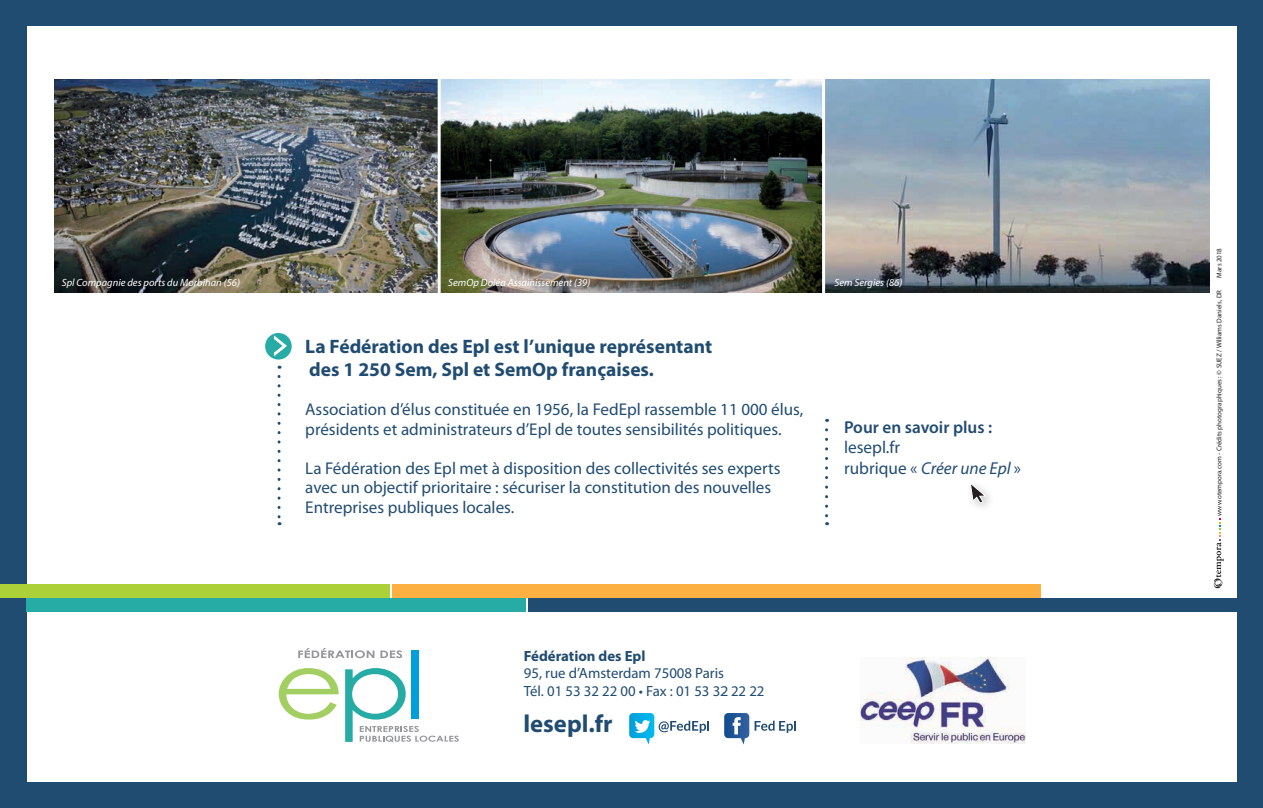
<style>
.page{position:relative;width:1263px;height:808px;background:#fff}
.page>*{position:absolute;margin:0;border:0;box-sizing:border-box;transform-origin:0 0}
.t1{font:700 24.75px "Myriad Pro";color:#214c72}
.t2{font:700 19.5px/23.4px "Myriad Pro";color:#214c72}
.t3{font:17.25px/20.7px "Myriad Pro";color:#214c72}
.t4{font:600 17.25px "Myriad Pro";color:#214c72}
.t5{font:17.1px/19.5px "Myriad Pro";color:#214c72}
.t6{font:14.85px/17.7px "Myriad Pro";color:#214c72}
.t7{font:700 14.85px "Myriad Pro";color:#214c72}
.t8{font:italic 10.5px "Myriad Pro";color:#fff}
.t9{font:6.9px "Myriad Pro";color:#231f20}
.s1{font-style:italic}
</style>
<div class="page">
<div style="left:0;top:0;width:1261px;height:26px;background:#214c72"></div>
<div style="left:0;top:782px;width:1263px;height:26px;background:#214c72"></div>
<div style="left:0;top:0;width:26px;height:807px;background:#214c72"></div>
<div style="left:1237px;top:0;width:26px;height:808px;background:#214c72"></div>
<div style="left:393px;top:584px;width:647px;height:14px;background:#fbb041"></div>
<div style="left:528px;top:598px;width:735px;height:14px;background:#214c72"></div>
<svg style="left:825px;top:430px;width:3px;height:95px"></svg>
<svg style="left:970px;top:484px;width:18px;height:22px"></svg>
<div style="left:0;top:584px;width:390px;height:14px;background:#acd037"></div>
<div style="left:26px;top:598px;width:499px;height:14px;background:#26aba5"></div>
<svg style="left:1214px;top:518px;width:10px;height:70px"></svg>
<svg style="left:278px;top:376px;width:3px;height:149px"></svg>
<div style="left:265px;top:333px;width:27px;height:27px;background:#26aba5;border-radius:50%"></div>
<svg style="left:274px;top:335px;width:13px;height:21px"></svg>
<svg style="left:724px;top:713px;width:72px;height:32px"></svg>
<svg style="left:629px;top:713px;width:80px;height:32px"></svg>
<svg style="left:279px;top:668px;width:60px;height:51px"></svg>
<div style="left:411px;top:650px;width:7px;height:68px;background:#009edb"></div>
<svg style="left:298px;top:648px;width:76px;height:10px"></svg>
<svg style="left:380px;top:650px;width:22px;height:8px"></svg>
<svg style="left:345px;top:668px;width:114px;height:74px"></svg>
<img style="left:861px;top:657px;width:164px;height:86px">
<img style="left:54px;top:80px;width:1155px;height:213px">
<hr style="left:822px;top:72px;width:3px;height:230px;background:#fff">
<hr style="left:438px;top:72px;width:3px;height:230px;background:#fff">
<p class="t8" style="left:62px;top:276px;width:180px">Spl Compagnie des ports du Morbihan (56)</p>
<p class="t8" style="left:448px;top:276px;width:144px">SemOp Doléa Assainissement (39)</p>
<p class="t8" style="left:834px;top:276px;width:69px">Sem Sergies (86)</p>
<p class="t2" style="left:305px;top:334px;width:408px">La Fédération des Epl est l’unique représentant des 1 250 Sem, Spl et SemOp françaises.</p>
<p class="t5" style="left:305px;top:400px;width:499px">Association d’élus constituée en 1956, la FedEpl rassemble 11 000 élus, présidents et administrateurs d’Epl de toutes sensibilités politiques.</p>
<p class="t5" style="left:305px;top:458px;width:477px">La Fédération des Epl met à disposition des collectivités ses experts avec un objectif prioritaire : sécuriser la constitution des nouvelles<br>Entreprises publiques locales.</p>
<p class="t4" style="left:844px;top:416px;width:150px">Pour en savoir plus :</p>
<p class="t3" style="left:844px;top:437px;width:179px">lesepl.fr<br>rubrique « <span class="s1">Créer une Epl</span> »</p>
<p class="t7" style="left:524px;top:646px;width:123px">Fédération des Epl</p>
<p class="t6" style="left:524px;top:664px;width:242px">95, rue d’Amsterdam 75008 Paris<br>Tél. 01 53 32 22 00 • Fax : 01 53 32 22 22</p>
<h1 class="t1" style="left:523px;top:707px;width:91px">lesepl.fr</h1>
<p class="t9" style="left:1215px;top:278px;width:31px;rotate:-90deg">Mars 2018</p>
<p class="t9" style="left:1215px;top:516px;width:227px;rotate:-90deg">www.otempora.com - Crédits photographiques : © SUEZ / Williams Daniels, DR</p>
</div>
